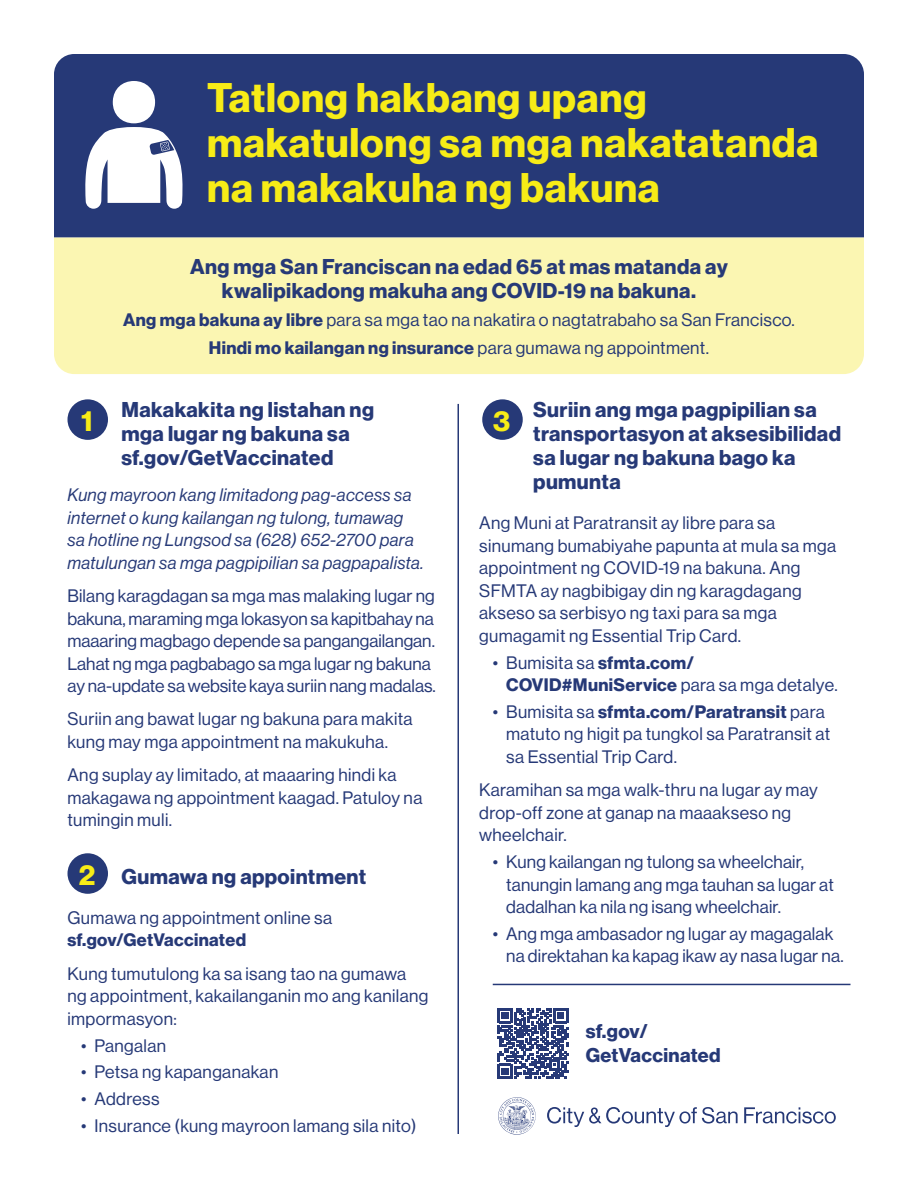
<style>
.page{position:relative;width:918px;height:1188px;background:#fff}
.page>*{position:absolute;margin:0;border:0;box-sizing:border-box;transform-origin:0 0}
.Body{font:40.5px/45px "N Haas Grotesk DS Pro 75 Bd";letter-spacing:.02em;color:#f7ec17}
.Body-2{font:28.5px "N Haas Grotesk DS Pro 75 Bd";color:#f7ec17}
.Numbers{font:21px/24px "N Haas Grotesk DS Pro 75 Bd";letter-spacing:.02em;color:#263977}
.Body-3{font:19.5px/24px "N Haas Grotesk DS Pro 75 Bd";letter-spacing:.02em;color:#263977}
.Body-4{font:17.7px/22.5px "N Haas Grotesk DS Pro 55 Rg";letter-spacing:.02em;color:#263977}
.Body-5{font:17.7px/22.5px "N Haas Grotesk DS Pro 55 Rg";color:#263977}
.Body-6{font:17.7px/22.5px "N Haas Grotesk DS Pro 56 It";letter-spacing:.02em;color:#263977}
.Body-7{font:17.7px "N Haas Grotesk DS Pro 75 Bd";letter-spacing:.02em;color:#263977}
.s1{font-family:"N Haas Grotesk DS Pro 75 Bd"}
.s2{font-family:"N Haas Grotesk DS Pro 55 Rg"}
</style>
<div class="page">
<div style="left:68px;top:399px;width:40px;height:41px;background:#263977;border-radius:50%"></div>
<div style="left:68px;top:853px;width:40px;height:41px;background:#263977;border-radius:50%"></div>
<div style="left:482px;top:399px;width:41px;height:41px;background:#263977;border-radius:50%"></div>
<div style="left:54px;top:54px;width:810px;height:184px;background:#263977"></div>
<svg style="left:85px;top:81px;width:98px;height:128px"></svg>
<svg style="left:547px;top:1107px;width:191px;height:20px"></svg>
<svg style="left:744px;top:1107px;width:92px;height:17px"></svg>
<svg style="left:498px;top:1097px;width:38px;height:38px"></svg>
<hr style="left:493px;top:984px;width:357px;height:1px;background:#263977">
<div style="left:54px;top:238px;width:810px;height:136px;background:#fbf6b2"></div>
<svg style="left:498px;top:1008px;width:70px;height:71px"></svg>
<hr style="left:458px;top:404px;width:1px;height:730px;background:#263977">
<p class="Body" style="left:207px;top:76px;width:613px">Tatlong hakbang upang makatulong sa mga nakatatanda na makakuha ng bakuna</p>
<h2 class="Numbers" style="left:190px;top:255px;width:539px;text-align:center">Ang mga San Franciscan na edad 65 at mas matanda ay kwalipikadong makuha ang COVID-19 na bakuna.</h2>
<p class="Body-4" style="left:123px;top:309px;width:673px"><span class="s1">Ang mga bakuna ay libre</span> para sa mga tao na nakatira o nagtatrabaho sa San Francisco.</p>
<p class="Body-7" style="left:209px;top:337px;width:502px">Hindi mo kailangan ng insurance <span class="s2">para gumawa ng appointment.</span></p>
<p class="Numbers" style="left:122px;top:398px;width:254px">Makakakita ng listahan ng mga lugar ng bakuna sa sf.gov/GetVaccinated</p>
<p class="Body-6" style="left:68px;top:484px;width:358px">Kung mayroon kang limitadong pag-access sa internet o kung kailangan ng tulong, tumawag sa hotline ng Lungsod sa (628) 652-2700 para matulungan sa mga pagpipilian sa pagpapalista.</p>
<p class="Body-5" style="left:68px;top:585px;width:370px">Bilang karagdagan sa mga mas malaking lugar ng bakuna, maraming mga lokasyon sa kapitbahay na maaaring magbago depende sa pangangailangan.<br>Lahat ng mga pagbabago sa mga lugar ng bakuna ay na-update sa website kaya suriin nang madalas.</p>
<p class="Body-4" style="left:68px;top:708px;width:347px">Suriin ang bawat lugar ng bakuna para makita kung may mga appointment na makukuha.</p>
<p class="Body-4" style="left:68px;top:764px;width:356px">Ang suplay ay limitado, at maaaring hindi ka makagawa ng appointment kaagad. Patuloy na tumingin muli.</p>
<p class="Numbers" style="left:122px;top:865px;width:246px">Gumawa ng appointment</p>
<p class="Body-4" style="left:68px;top:907px;width:266px">Gumawa ng appointment online sa <span class="s1">sf.gov/GetVaccinated</span></p>
<p class="Body-4" style="left:68px;top:962px;width:362px">Kung tumutulong ka sa isang tao na gumawa ng appointment, kakailanganin mo ang kanilang impormasyon:</p>
<p class="Body-4" style="left:81px;top:1034px;width:87px">• Pangalan</p>
<p class="Body-4" style="left:81px;top:1061px;width:199px">• Petsa ng kapanganakan</p>
<p class="Body-4" style="left:81px;top:1088px;width:80px">• Address</p>
<p class="Body-4" style="left:81px;top:1115px;width:337px">• Insurance (kung mayroon lamang sila nito)</p>
<p class="Body-2" style="left:81px;top:404px;width:13px">1</p>
<p class="Body-2" style="left:79px;top:858px;width:18px">2</p>
<p class="Numbers" style="left:533px;top:398px;width:309px">Suriin ang mga pagpipilian sa transportasyon at aksesibilidad sa lugar ng bakuna bago ka pumunta</p>
<p class="Body-4" style="left:479px;top:512px;width:358px">Ang Muni at Paratransit ay libre para sa sinumang bumabiyahe papunta at mula sa mga appointment ng COVID-19 na bakuna. Ang SFMTA ay nagbibigay din ng karagdagang akseso sa serbisyo ng taxi para sa mga gumagamit ng Essential Trip Card.</p>
<p class="Body-4" style="left:506px;top:651px;width:333px;text-indent:-14px">• Bumisita sa <span class="s1">sfmta.com/<br>COVID#MuniService</span> para sa mga detalye.</p>
<p class="Body-4" style="left:506px;top:701px;width:325px;text-indent:-14px">• Bumisita sa <span class="s1">sfmta.com/Paratransit</span> para matuto ng higit pa tungkol sa Paratransit at sa Essential Trip Card.</p>
<p class="Body-4" style="left:479px;top:779px;width:340px">Karamihan sa mga walk-thru na lugar ay may drop-off zone at ganap na maaakseso ng wheelchair.</p>
<p class="Body-4" style="left:506px;top:851px;width:329px;text-indent:-14px">• Kung kailangan ng tulong sa wheelchair, tanungin lamang ang mga tauhan sa lugar at dadalhan ka nila ng isang wheelchair.</p>
<p class="Body-4" style="left:506px;top:923px;width:339px;text-indent:-14px">• Ang mga ambasador ng lugar ay magagalak na direktahan ka kapag ikaw ay nasa lugar na.</p>
<p class="Body-2" style="left:493px;top:404px;width:19px">3</p>
<p class="Body-3" style="left:586px;top:1020px;width:137px">sf.gov/<br>GetVaccinated</p>
</div>
